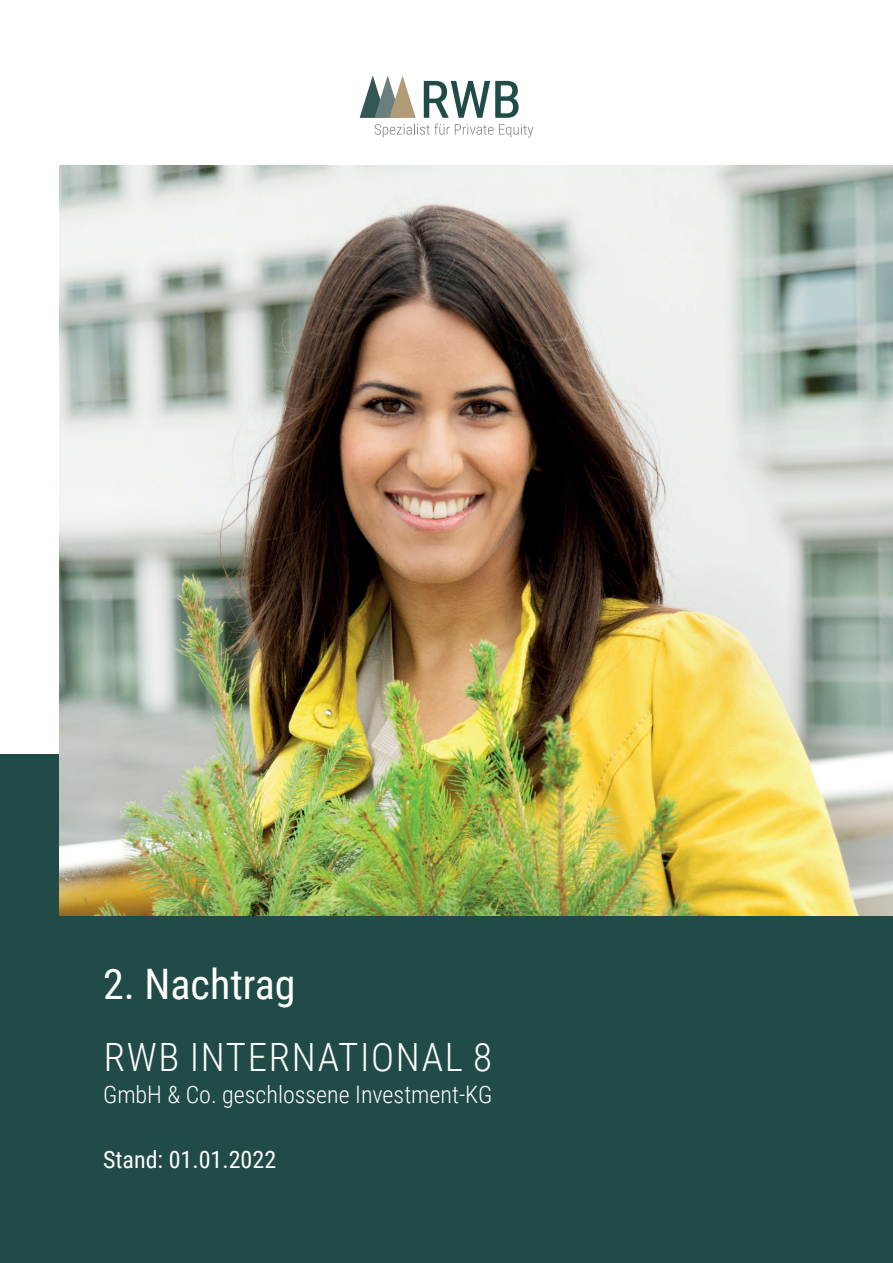
<style>
.page{position:relative;width:893px;height:1263px;background:#fff}
.page>*{position:absolute;margin:0;border:0;box-sizing:border-box;transform-origin:0 0}
.t1{font:42px "Roboto Condensed";color:#fff}
.t2{font:300 39px "Roboto Condensed";letter-spacing:.04em;color:#fff}
.t3{font:300 24px "Roboto Condensed";color:#fff}
.t4{font:24px "Roboto Condensed";color:#fff}
</style>
<div class="page">
<div style="left:0;top:754px;width:893px;height:509px;background:#214b47"></div>
<img style="left:60px;top:166px;width:833px;height:749px">
<svg style="left:424px;top:81px;width:95px;height:37px"></svg>
<svg style="left:375px;top:124px;width:158px;height:14px"></svg>
<svg style="left:360px;top:75px;width:56px;height:43px"></svg>
<h1 class="t1" style="left:103px;top:954px;width:194px">2. Nachtrag</h1>
<h2 class="t2" style="left:104px;top:1030px;width:390px">RWB INTERNATIONAL 8</h2>
<p class="t3" style="left:103px;top:1078px;width:391px">GmbH &amp; Co. geschlossene Investment-KG</p>
<p class="t4" style="left:103px;top:1143px;width:175px">Stand: 01.01.2022</p>
</div>
